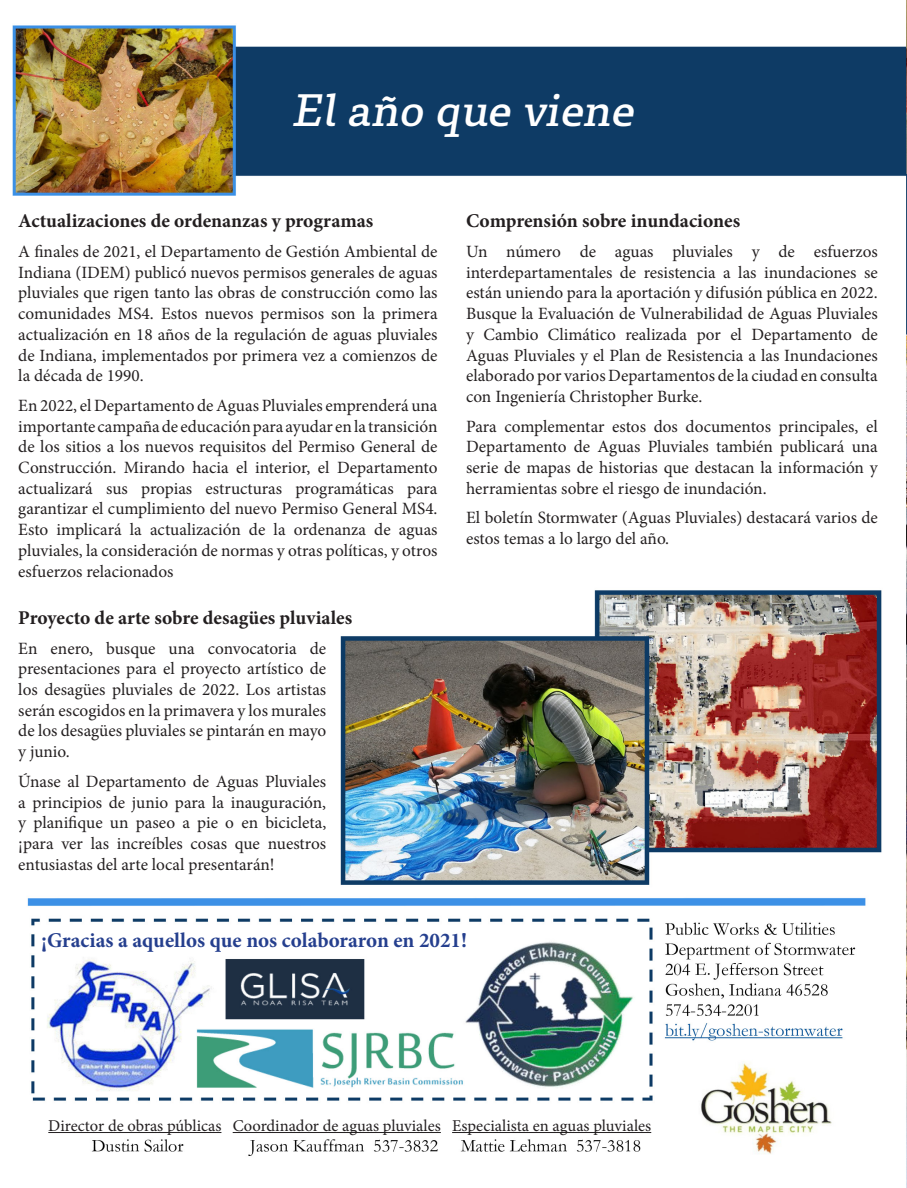
<style>
.page{position:relative;width:907px;height:1188px;background:#fff}
.page>*{position:absolute;margin:0;border:0;box-sizing:border-box;transform-origin:0 0}
.t1{font:italic 42px "Toppan Bunkyu Gothic Pr 6 N DB";color:#fff}
.t2{font:700 21px "Minion Pro";color:#253f8e}
.t3{font:700 19.5px "Minion Pro";color:#231f20}
.t4{font:17.25px/20.7px "Minion Pro";color:#231f20;text-align:justify}
.t5{font:16.5px "Minion Pro";color:#231f20}
</style>
<div class="page">
<img style="left:12px;top:0;width:895px;height:1188px">
<hr style="left:48px;top:1132px;width:173px;height:1px;background:#231f20">
<hr style="left:233px;top:1132px;width:208px;height:1px;background:#231f20">
<hr style="left:452px;top:1132px;width:199px;height:1px;background:#231f20">
<p class="t1" style="left:291px;top:87px;width:355px">Elaño que viene</p>
<p class="t3" style="left:18px;top:207px;width:356px">Actualizaciones de ordenanzas y programas</p>
<p class="t4" style="left:18px;top:241px;width:421px">A finales de 2021, el Departamento de Gestión Ambiental de Indiana (IDEM) publicó nuevos permisos generales de aguas pluviales que rigen tanto las obras de construcción como las comunidades MS4. Estos nuevos permisos son la primera actualización en 18 años de la regulación de aguas pluviales de Indiana, implementados por primera vez a comienzos de la década de 1990.</p>
<p class="t4" style="left:18px;top:395px;width:421px">En 2022, el Departamento de Aguas Pluviales emprenderá una importante campaña de educación para ayudar en la transición de los sitios a los nuevos requisitos del Permiso General de Construcción. Mirando hacia el interior, el Departamento actualizará sus propias estructuras programáticas para garantizar el cumplimiento del nuevo Permiso General MS4.<br>Esto implicará la actualización de la ordenanza de aguas pluviales, la consideración de normas y otras políticas, y otros esfuerzos relacionados</p>
<p class="t3" style="left:18px;top:604px;width:335px">Proyecto de arte sobre desagües pluviales</p>
<p class="t4" style="left:18px;top:638px;width:309px">En enero, busque una convocatoria de presentaciones para el proyecto artístico de los desagües pluviales de 2022. Los artistas serán escogidos en la primavera y los murales de los desagües pluviales se pintarán en mayo y junio.</p>
<p class="t4" style="left:18px;top:771px;width:309px">Únase al Departamento de Aguas Pluviales a principios de junio para la inauguración, y planifique un paseo a pie o en bicicleta, ¡para ver las increíbles cosas que nuestros entusiastas del arte local presentarán!</p>
<p class="t3" style="left:466px;top:207px;width:276px">Comprensión sobre inundaciones</p>
<p class="t4" style="left:466px;top:241px;width:413px">Un número de aguas pluviales y de esfuerzos interdepartamentales de resistencia a las inundaciones se están uniendo para la aportación y difusión pública en 2022.<br>Busque la Evaluación de Vulnerabilidad de Aguas Pluviales y Cambio Climático realizada por el Departamento de Aguas Pluviales y el Plan de Resistencia a las Inundaciones elaborado por varios Departamentos de la ciudad en consulta con Ingeniería Christopher Burke.</p>
<p class="t4" style="left:466px;top:416px;width:413px">Para complementar estos dos documentos principales, el Departamento de Aguas Pluviales también publicará una serie de mapas de historias que destacan la información y herramientas sobre el riesgo de inundación.</p>
<p class="t4" style="left:466px;top:508px;width:413px">El boletín Stormwater (Aguas Pluviales) destacará varios de estos temas a lo largo del año.</p>
<p class="t2" style="left:41px;top:926px;width:427px">¡Gracias a aquellos que nos colaboraron en 2021!</p>
<p class="t5" style="left:48px;top:1115px;width:604px">Director de obras públicas Coordinador de aguas pluviales Especialista en aguas pluviales</p>
</div>
